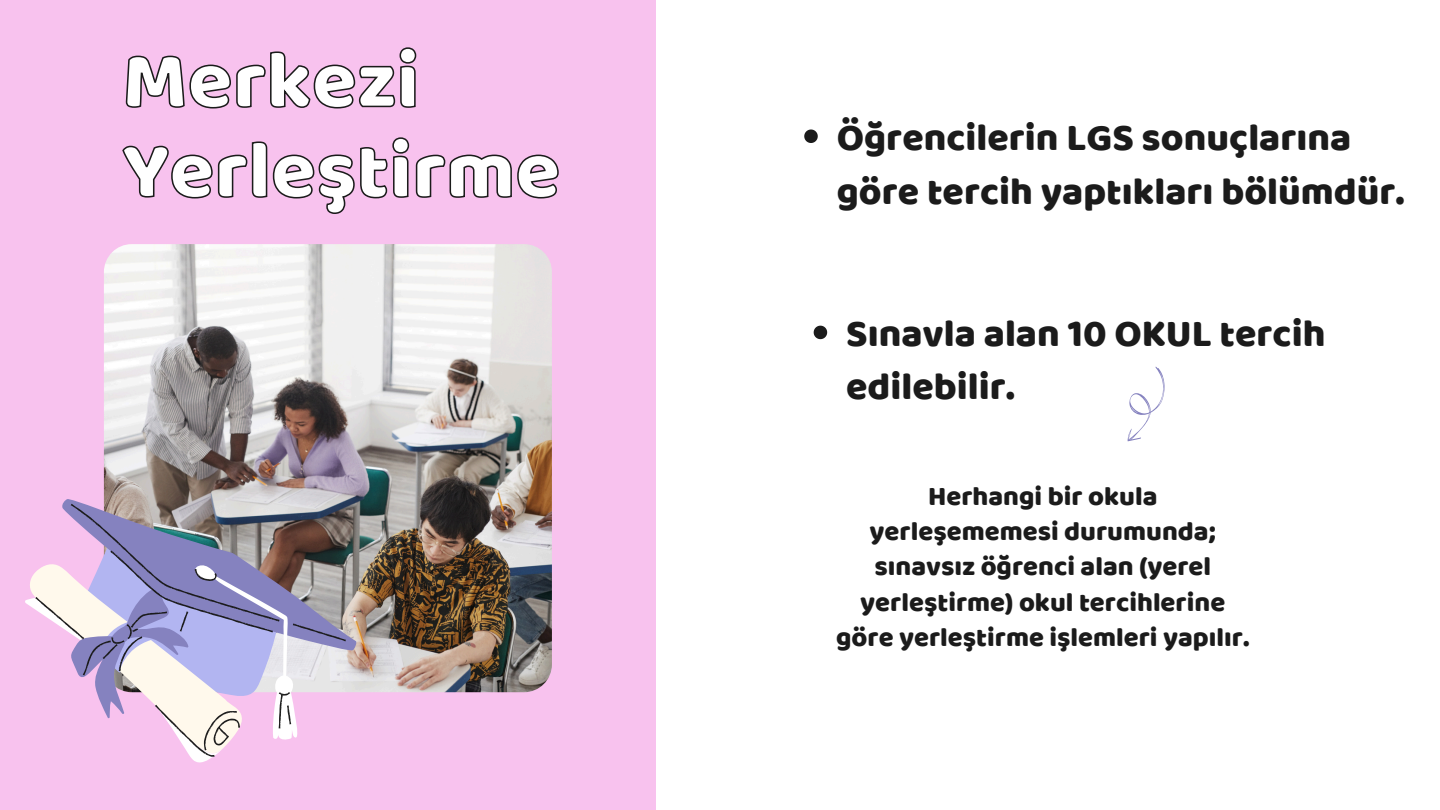
<style>
.page{position:relative;width:1440px;height:810px;background:#fff}
.page>*{position:absolute;margin:0;border:0;box-sizing:border-box;transform-origin:0 0}
.t1{font:82px/90px "Baloo";color:#fff}
.t2{font:39px/54px "Baloo";color:#1b1b1b}
.t3{font:27.2px "Baloo";color:#1b1b1b}
</style>
<div class="page">
<div style="left:0;top:0;width:656px;height:810px;background:#f8c2ee"></div>
<img style="left:104px;top:244px;width:448px;height:448px;border-radius:28px">
<svg style="left:62px;top:499px;width:294px;height:193px;background:#b0a8ab"></svg>
<svg style="left:25px;top:573px;width:187px;height:189px"></svg>
<svg style="left:35px;top:504px;width:311px;height:253px"></svg>
<svg style="left:1127px;top:366px;width:38px;height:76px"></svg>
<svg style="left:125px;top:47px;width:292px;height:62px"></svg>
<svg style="left:122px;top:137px;width:437px;height:77px"></svg>
<svg style="left:804px;top:130px;width:14px;height:13px"></svg>
<svg style="left:814px;top:326px;width:13px;height:13px"></svg>
<h1 class="t1" style="left:122px;top:33px;width:440px">Merkezi<br>Yerleştirme</h1>
<p class="t2" style="left:837px;top:109px;width:569px">Öğrencilerin LGS sonuçlarına göre tercih yaptıkları bölümdür.</p>
<p class="t2" style="left:846px;top:306px;width:481px;line-height:53.2px">Sınavla alan 10 OKUL tercih edilebilir.</p>
<p class="t3" style="left:928px;top:480px;width:231px">Herhangi bir okula</p>
<p class="t3" style="left:870px;top:515px;width:348px">yerleşememesi durumunda;</p>
<p class="t3" style="left:874px;top:550px;width:338px">sınavsız öğrenci alan (yerel</p>
<p class="t3" style="left:860px;top:585px;width:367px">yerleştirme) okul tercihlerine</p>
<p class="t3" style="left:836px;top:621px;width:415px">göre yerleştirme işlemleri yapılır.</p>
</div>
